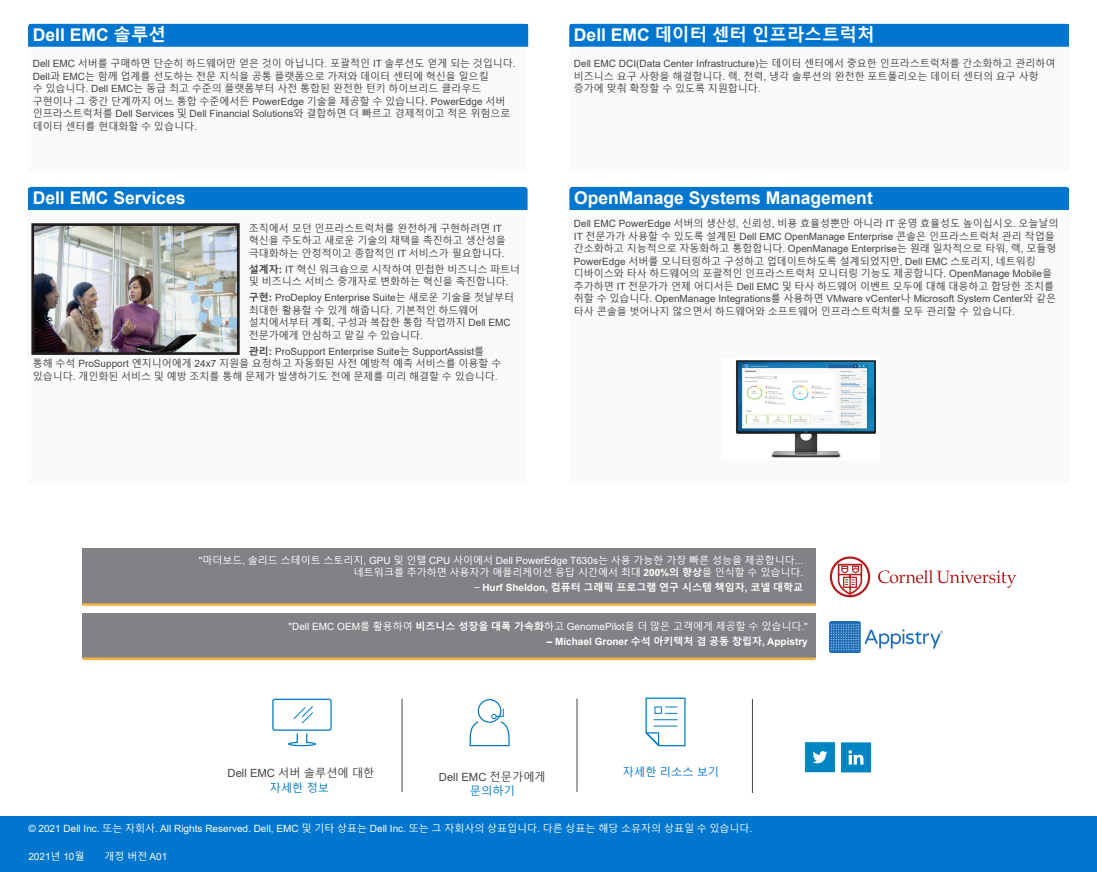
<style>
.page{position:relative;width:1097px;height:872px;background:#fff}
.page>*{position:absolute;margin:0;border:0;box-sizing:border-box;transform-origin:0 0}
.Head_box{font:700 17.5px "Arial";color:#fff}
.Head_box-2{font:700 17.5px "Malgun Gothic";color:#fff}
.Case_Study_CTA{font:11.25px/14.4px "Arial";color:#444;text-align:center}
.CTA_call_out{font:11.25px "Malgun Gothic";color:#444}
.Case_Study_CTA-2{font:11.25px "Malgun Gothic";color:#0076ce}
.CTA_call_out-2{font:11.25px "Malgun Gothic";color:#007ac2}
.Body_Text{font:10px/12.5px "Malgun Gothic";color:#444}
.Table_Text_White{font:10px "Arial";color:#fff}
.Table_Text_White-2{font:10px/12.5px "Malgun Gothic";color:#fff;text-align:right}
.Table_Text_White-3{font:700 10px "Malgun Gothic";color:#fff}
.Table_Text_White-4{font:700 10px "Arial";color:#fff}
.s1{font-family:"Malgun Gothic"}
.s2{font-family:"Arial"}
.s3{font-weight:700}
.s4{font-family:"Arial";font-weight:700}
.s5{font-family:"Arial";font-weight:400}
.s6{font-family:"Malgun Gothic";font-weight:700}
.s7{font-family:"Arial";color:#fff}
.s8{font-family:"Malgun Gothic";color:#007ac2}
</style>
<div class="page">
<div style="left:28px;top:47px;width:499px;height:123px;background:#f9fafa"></div>
<div style="left:569px;top:47px;width:499px;height:123px;background:#f9fafa"></div>
<div style="left:28px;top:208px;width:499px;height:275px;background:#f9fafa"></div>
<div style="left:569px;top:208px;width:499px;height:275px;background:#f9fafa"></div>
<img style="left:35px;top:227px;width:201px;height:124px">
<div style="left:31px;top:223px;width:209px;height:132px;border:3px solid #231f20"></div>
<svg style="left:28px;top:23px;width:500px;height:24px;background:#0b7cd0"></svg>
<div style="left:28px;top:186px;width:500px;height:24px;background:#0076ce"></div>
<div style="left:569px;top:186px;width:500px;height:24px;background:#0076ce"></div>
<svg style="left:569px;top:23px;width:500px;height:24px;background:#0b7cd0"></svg>
<div style="left:0;top:816px;width:1096px;height:55px;background:#0076ce"></div>
<img style="left:736px;top:360px;width:140px;height:98px">
<hr style="left:402px;top:698px;width:1px;height:93px;background:#444">
<hr style="left:576px;top:698px;width:1px;height:93px;background:#444">
<hr style="left:752px;top:699px;width:1px;height:93px;background:#444">
<div style="left:477px;top:699px;width:24px;height:23px;border:1px solid #007ac2;border-radius:50%"></div>
<svg style="left:469px;top:707px;width:41px;height:39px"></svg>
<svg style="left:645px;top:697px;width:41px;height:50px"></svg>
<div style="left:272px;top:698px;width:59px;height:32px;border:1px solid #007ac2;border-radius:2px"></div>
<svg style="left:293px;top:706px;width:20px;height:17px"></svg>
<svg style="left:288px;top:733px;width:28px;height:13px"></svg>
<svg style="left:841px;top:742px;width:29px;height:30px"></svg>
<svg style="left:805px;top:742px;width:29px;height:30px"></svg>
<div style="left:82px;top:613px;width:733px;height:45px;background:#808285"></div>
<hr style="left:82px;top:657px;width:733px;height:3px;background:#fbb03f">
<div style="left:82px;top:547px;width:733px;height:57px;background:#808285"></div>
<hr style="left:82px;top:603px;width:733px;height:2px;background:#fbb03f">
<img style="left:829px;top:621px;width:113px;height:31px">
<svg style="left:829px;top:556px;width:187px;height:41px"></svg>
<p class="Head_box" style="left:33px;top:22px;width:135px">Dell EMC <span class="s1">솔루션</span></p>
<p class="Body_Text" style="left:33px;top:58px;width:484px"><span class="s2">Dell EMC</span> 서버를 구매하면 단순히 하드웨어만 얻은 것이 아닙니다<span class="s2">.</span> 포괄적인 <span class="s2">IT</span> 솔루션도 얻게 되는 것입니다<span class="s2">.<br>Dell</span>과 <span class="s2">EMC</span>는 함께 업계를 선도하는 전문 지식을 공통 플랫폼으로 가져와 데이터 센터에 혁신을 일으킬<br>수 있습니다<span class="s2">. Dell EMC</span>는 동급 최고 수준의 플랫폼부터 사전 통합된 완전한 턴키 하이브리드 클라우드 구현이나 그 중간 단계까지 어느 통합 수준에서든 <span class="s2">PowerEdge</span> 기술을 제공할 수 있습니다<span class="s2">. PowerEdge</span> 서버 인프라스트럭처를 <span class="s2">Dell Services</span> 및 <span class="s2">Dell Financial Solutions</span>와 결합하면 더 빠르고 경제적이고 적은 위험으로 데이터 센터를 현대화할 수 있습니다<span class="s2">.</span></p>
<p class="Head_box-2" style="left:574px;top:24px;width:302px"><span class="s2">Dell EMC</span> 데이터 센터 인프라스트럭처</p>
<p class="Body_Text" style="left:574px;top:58px;width:483px"><span class="s2">Dell EMC DCI(Data Center Infrastructure)</span>는 데이터 센터에서 중요한 인프라스트럭처를 간소화하고 관리하여 비즈니스 요구 사항을 해결합니다<span class="s2">.</span> 랙<span class="s2">,</span> 전력<span class="s2">,</span> 냉각 솔루션의 완전한 포트폴리오는 데이터 센터의 요구 사항 증가에 맞춰 확장할 수 있도록 지원합니다<span class="s2">.</span></p>
<p class="Head_box" style="left:33px;top:185px;width:154px">Dell EMC Services</p>
<p class="Head_box" style="left:574px;top:185px;width:300px">OpenManage Systems Management</p>
<p class="Body_Text" style="left:249px;top:222px;width:258px">조직에서 모던 인프라스트럭처를 완전하게 구현하려면 <span class="s2">IT </span>혁신을 주도하고 새로운 기술의 채택을 촉진하고 생산성을 극대화하는 안정적이고 종합적인 <span class="s2">IT</span> 서비스가 필요합니다<span class="s2">.</span></p>
<p class="Body_Text" style="left:249px;top:263px;width:273px"><span class="s3">설계자</span><span class="s4">:</span> <span class="s2">IT</span> 혁신 워크숍으로 시작하여 민첩한 비즈니스 파트너 및 비즈니스 서비스 중개자로 변화하는 혁신을 촉진합니다<span class="s2">.</span></p>
<p class="Body_Text" style="left:249px;top:291px;width:267px"><span class="s3">구현</span><span class="s4">:</span> <span class="s2">ProDeploy Enterprise Suite</span>는 새로운 기술을 첫날부터 최대한 활용할 수 있게 해줍니다<span class="s2">.</span> 기본적인 하드웨어 설치에서부터 계획<span class="s2">,</span> 구성과 복잡한 통합 작업까지 <span class="s2">Dell EMC </span>전문가에게 안심하고 맡길 수 있습니다<span class="s2">.</span></p>
<p class="Body_Text" style="left:33px;top:345px;width:470px;text-indent:216px"><span class="s3">관리</span><span class="s4">:</span> <span class="s2">ProSupport Enterprise Suite</span>는 <span class="s2">SupportAssist</span>를 통해 수석 <span class="s2">ProSupport</span> 엔지니어에게 <span class="s2">24x7</span> 지원을 요청하고 자동화된 사전 예방적 예측 서비스를 이용할 수 있습니다<span class="s2">.</span> 개인화된 서비스 및 예방 조치를 통해 문제가 발생하기도 전에 문제를 미리 해결할 수 있습니다<span class="s2">.</span></p>
<p class="Body_Text" style="left:574px;top:218px;width:486px"><span class="s2">Dell EMC PowerEdge</span> 서버의 생산성<span class="s2">,</span> 신뢰성<span class="s2">,</span> 비용 효율성뿐만 아니라 <span class="s2">IT</span> 운영 효율성도 높이십시오<span class="s2">.</span> 오늘날의 <span class="s2">IT</span> 전문가가 사용할 수 있도록 설계된 <span class="s2">Dell EMC OpenManage Enterprise</span> 콘솔은 인프라스트럭처 관리 작업을 간소화하고 지능적으로 자동화하고 통합합니다<span class="s2">. OpenManage Enterprise</span>는 원래 일차적으로 타워<span class="s2">,</span> 랙<span class="s2">,</span> 모듈형 <span class="s2">PowerEdge</span> 서버를 모니터링하고 구성하고 업데이트하도록 설계되었지만<span class="s2">, Dell EMC</span> 스토리지<span class="s2">,</span> 네트워킹 디바이스와 타사 하드웨어의 포괄적인 인프라스트럭처 모니터링 기능도 제공합니다<span class="s2">. OpenManage Mobile</span>을 추가하면 <span class="s2">IT</span> 전문가가 언제 어디서든 <span class="s2">Dell EMC</span> 및 타사 하드웨어 이벤트 모두에 대해 대응하고 합당한 조치를 취할 수 있습니다<span class="s2">. OpenManage Integrations</span>를 사용하면 <span class="s2">VMware vCenter</span>나 <span class="s2">Microsoft System Center</span>와 같은 타사 콘솔을 벗어나지 않으면서 하드웨어와 소프트웨어 인프라스트럭처를 모두 관리할 수 있습니다<span class="s2">.</span></p>
<p class="Table_Text_White-2" style="left:199px;top:554px;width:606px"><span class="s2">"</span>마더보드<span class="s2">,</span> 솔리드 스테이트 스토리지<span class="s2">, GPU</span> 및 인텔 <span class="s2">CPU</span> 사이에서 <span class="s2">Dell PowerEdge T630s</span>는 사용 가능한 가장 빠른 성능을 제공합니다<span class="s2">... </span>네트워크를 추가하면 사용자가 애플리케이션 응답 시간에서 최대 <span class="s4">200%</span><span class="s3">의 향상</span>을 인식할 수 있습니다<span class="s2">.</span></p>
<p class="Table_Text_White-3" style="left:474px;top:581px;width:330px"><span class="s5">–</span> <span class="s2">Hurf Sheldon,</span> 컴퓨터 그래픽 프로그램 연구 시스템 책임자<span class="s2">,</span> 코넬 대학교</p>
<p class="Table_Text_White" style="left:288px;top:619px;width:520px">"Dell EMC OEM<span class="s1">를 활용하여</span> <span class="s6">비즈니스 성장을 대폭 가속화</span><span class="s1">하고</span> GenomePilot<span class="s1">을 더 많은 고객에게 제공할 수 있습니다</span>."</p>
<p class="Table_Text_White-4" style="left:547px;top:634px;width:262px">– Michael Groner <span class="s1">수석 아키텍처 겸 공동 창립자</span>, Appistry</p>
<p class="CTA_call_out" style="left:227px;top:766px;width:148px"><span class="s2">Dell EMC</span> 서버 솔루션에 대한</p>
<p class="Case_Study_CTA-2" style="left:623px;top:765px;width:98px">자세한 리소스 보기</p>
<p class="CTA_call_out-2" style="left:270px;top:781px;width:64px">자세한 정보<span class="s7">]</span></p>
<p class="Case_Study_CTA" style="left:439px;top:769px;width:108px">Dell EMC <span class="s1">전문가에게 </span><span class="s8">문의하기</span></p>
<p class="Table_Text_White" style="left:28px;top:821px;width:725px">© 2021 Dell Inc. <span class="s1">또는 자회사</span>. All Rights Reserved. Dell, EMC <span class="s1">및 기타 상표는</span> Dell Inc. <span class="s1">또는 그 자회사의 상표입니다</span>. <span class="s1">다른 상표는 해당 소유자의 상표일 수 있습니다</span>.</p>
<p class="Table_Text_White" style="left:28px;top:849px;width:58px">2021<span class="s1">년</span> 10<span class="s1">월</span></p>
<p class="Table_Text_White-2" style="left:104px;top:850px;width:64px">개정 버전 <span class="s2">A01</span></p>
</div>
